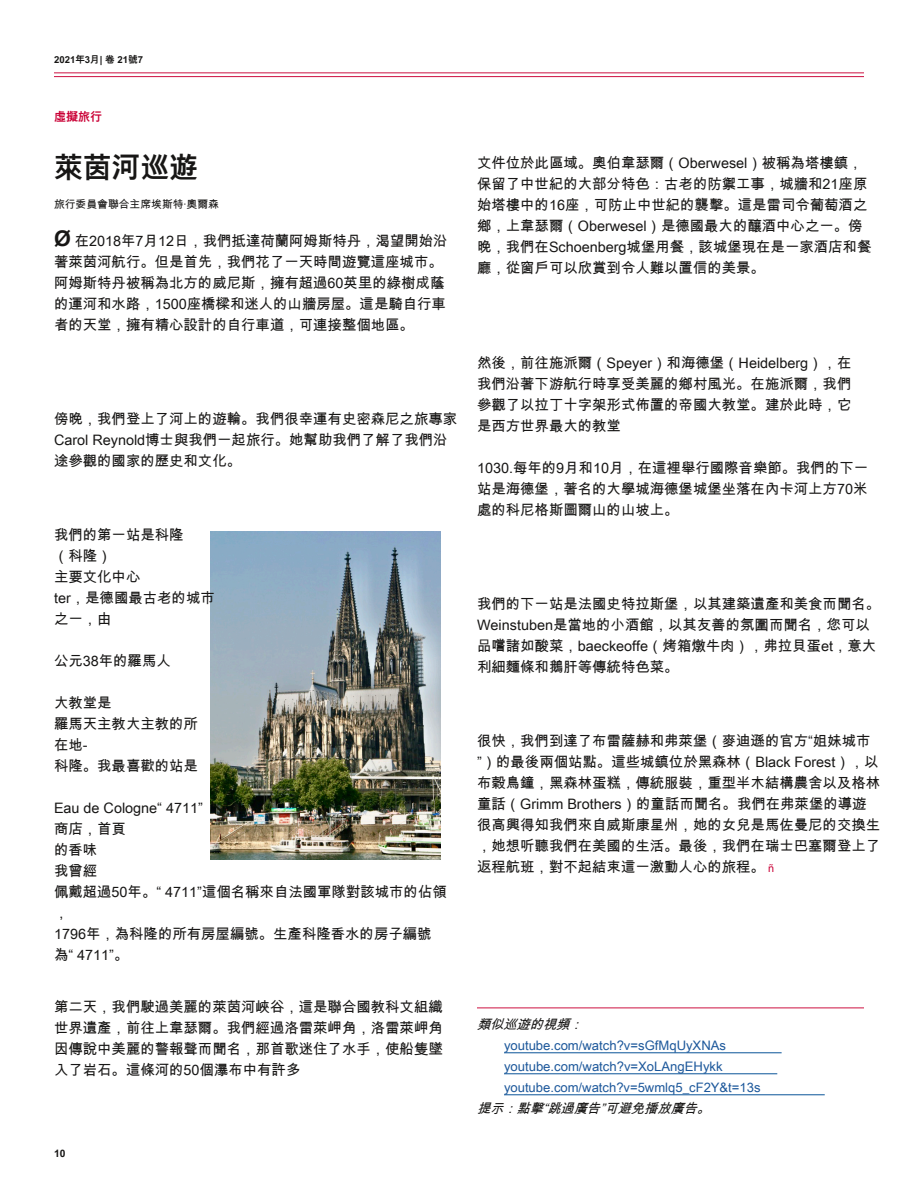
<style>
.page{position:relative;width:918px;height:1188px;background:#fff}
.page>*{position:absolute;margin:0;border:0;box-sizing:border-box;transform-origin:0 0}
.t1{font:700 28.8px "Arial Unicode MS";color:#171615}
.t2{font:14.4px/21px "Arial Unicode MS";color:#171615}
.t3{font:italic 13.2px "Arial Unicode MS";color:#171615}
.t4{font:13.05px/21px "Arial Unicode MS";color:#1d589b}
.t5{font:700 12px "Arial Unicode MS";color:#ca0036}
.t6{font:10.8px "Arial Unicode MS";color:#171615}
.t7{font:700 10.35px "Arial Unicode MS";color:#171615}
.t8{font:700 9.6px "Arial Unicode MS";color:#171615}
.s1{font-weight:700;font-size:21.6px}
.s2{font-size:10.8px;color:#ca0036}
</style>
<div class="page">
<hr style="left:54px;top:72px;width:810px;height:1px;background:#cd1141">
<hr style="left:54px;top:76px;width:810px;height:1px;background:#cd1141">
<hr style="left:477px;top:1008px;width:387px;height:1px;background:#cd1141">
<hr style="left:504px;top:1052px;width:278px;height:1px;background:#175d9e">
<hr style="left:504px;top:1073px;width:273px;height:1px;background:#175d9e">
<hr style="left:504px;top:1094px;width:321px;height:1px;background:#175d9e">
<img style="left:211px;top:531px;width:230px;height:329px">
<p class="t8" style="left:54px;top:53px;width:91px">2021年3月| 卷 21號7</p>
<p class="t5" style="left:54px;top:109px;width:49px">虛擬旅行</p>
<h1 class="t1" style="left:54px;top:148px;width:145px">萊茵河巡遊</h1>
<p class="t2" style="left:477px;top:152px;width:396px">文件位於此區域。奧伯韋瑟爾（Oberwesel）被稱為塔樓鎮，保留了中世紀的大部分特色：古老的防禦工事，城牆和21座原始塔樓中的16座，可防止中世紀的襲擊。這是雷司令葡萄酒之鄉，上韋瑟爾（Oberwesel）是德國最大的釀酒中心之一。傍晚，我們在Schoenberg城堡用餐，該城堡現在是一家酒店和餐廳，從窗戶可以欣賞到令人難以置信的美景。</p>
<p class="t6" style="left:54px;top:197px;width:167px">旅行委員會聯合主席埃斯特·奧爾森</p>
<p class="t2" style="left:54px;top:230px;width:395px"><span class="s1">Ø</span> 在2018年7月12日，我們抵達荷蘭阿姆斯特丹，渴望開始沿著萊茵河航行。但是首先，我們花了一天時間遊覽這座城市。阿姆斯特丹被稱為北方的威尼斯，擁有超過60英里的綠樹成蔭的運河和水路，1500座橋樑和迷人的山牆房屋。這是騎自行車者的天堂，擁有精心設計的自行車道，可連接整個地區。</p>
<p class="t2" style="left:54px;top:408px;width:405px">傍晚，我們登上了河上的遊輪。我們很幸運有史密森尼之旅專家<br>Carol Reynold博士與我們一起旅行。她幫助我們了解了我們沿途參觀的國家的歷史和文化。</p>
<p class="t2" style="left:54px;top:524px;width:162px">我們的第一站是科隆<br>（科隆）<br>主要文化中心<br>ter，是德國最古老的城市之一，由</p>
<p class="t2" style="left:54px;top:650px;width:118px">公元38年的羅馬人</p>
<p class="t2" style="left:54px;top:692px;width:145px">大教堂是<br>羅馬天主教大主教的所在地-<br>科隆。我最喜歡的站是</p>
<p class="t2" style="left:54px;top:797px;width:394px">Eau de Cologne“ 4711”<br>商店，首頁<br>的香味<br>我曾經<br>佩戴超過50年。“ 4711”這個名稱來自法國軍隊對該城市的佔領，<br>1796年，為科隆的所有房屋編號。生產科隆香水的房子編號為“ 4711”。</p>
<p class="t2" style="left:54px;top:996px;width:390px;text-align:justify">第二天，我們駛過美麗的萊茵河峽谷，這是聯合國教科文組織世界遺產，前往上韋瑟爾。我們經過洛雷萊岬角，洛雷萊岬角因傳說中美麗的警報聲而聞名，那首歌迷住了水手，使船隻墜入了岩石。這條河的50個瀑布中有許多</p>
<p class="t7" style="left:54px;top:1146px;width:13px">10</p>
<p class="t2" style="left:477px;top:352px;width:376px;text-align:justify">然後，前往施派爾（Speyer）和海德堡（Heidelberg），在我們沿著下游航行時享受美麗的鄉村風光。在施派爾，我們參觀了以拉丁十字架形式佈置的帝國大教堂。建於此時，它是西方世界最大的教堂</p>
<p class="t2" style="left:477px;top:457px;width:393px;text-align:justify">1030.每年的9月和10月，在這裡舉行國際音樂節。我們的下一站是海德堡，著名的大學城海德堡城堡坐落在內卡河上方70米處的科尼格斯圖爾山的山坡上。</p>
<p class="t2" style="left:477px;top:593px;width:405px">我們的下一站是法國史特拉斯堡，以其建築遺產和美食而聞名。<br>Weinstuben是當地的小酒館，以其友善的氛圍而聞名，您可以品嚐諸如酸菜，baeckeoffe（烤箱燉牛肉），弗拉貝蛋et，意大利細麵條和鵝肝等傳統特色菜。</p>
<p class="t2" style="left:477px;top:730px;width:405px">很快，我們到達了布雷薩赫和弗萊堡（麥迪遜的官方“姐妹城市<br>”）的最後兩個站點。這些城鎮位於黑森林（Black Forest），以布穀鳥鐘，黑森林蛋糕，傳統服裝，重型半木結構農舍以及格林童話（Grimm Brothers）的童話而聞名。我們在弗萊堡的導遊很高興得知我們來自威斯康星州，她的女兒是馬佐曼尼的交換生，她想听聽我們在美國的生活。最後，我們在瑞士巴塞爾登上了返程航班，對不起結束這一激動人心的旅程。 <span class="s2">ñ</span></p>
<p class="t3" style="left:477px;top:1015px;width:112px">類似巡遊的視頻：</p>
<p class="t4" style="left:504px;top:1035px;width:258px">youtube.com/watch?v=sGfMqUyXNAs youtube.com/watch?v=XoLAngEHykk youtube.com/watch?v=5wmlq5_cF2Y&amp;t=13s</p>
<p class="t3" style="left:477px;top:1099px;width:240px">提示：點擊“跳過廣告”可避免播放廣告。</p>
</div>
